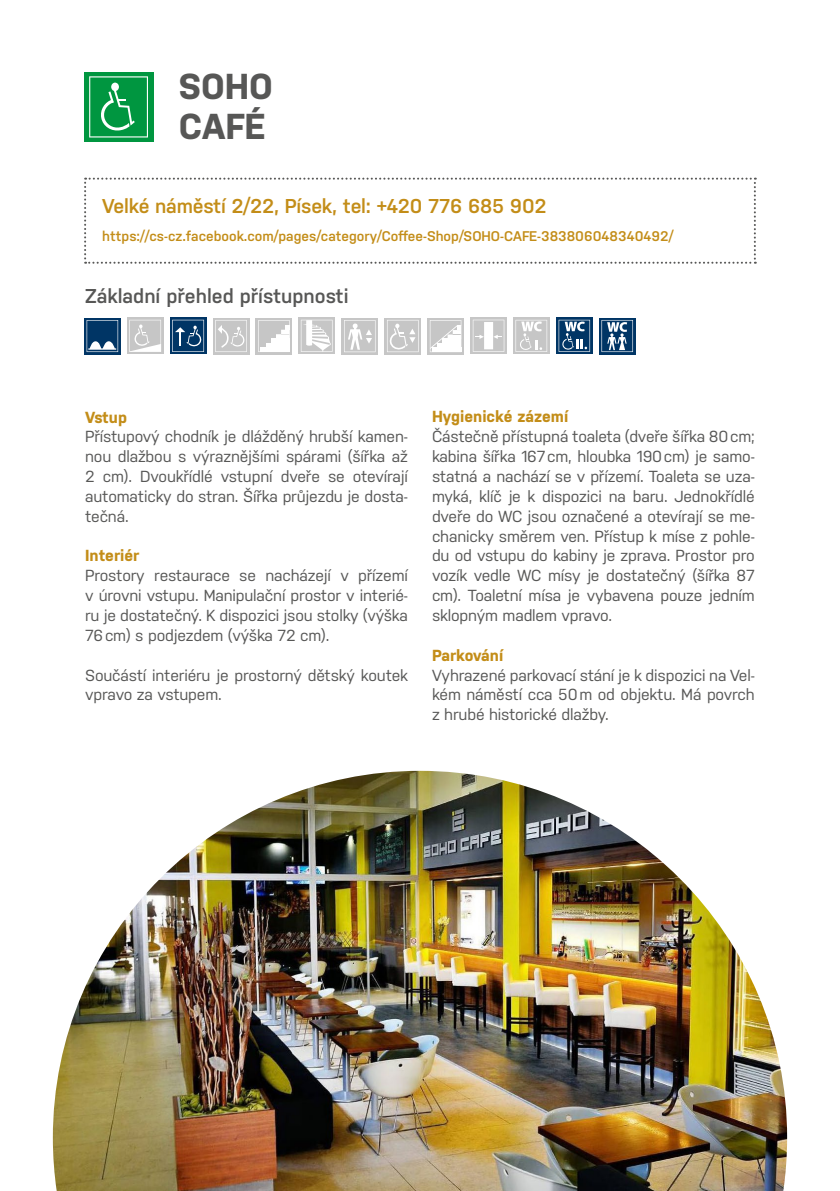
<style>
.page{position:relative;width:840px;height:1191px;background:#fff}
.page>*{position:absolute;margin:0;border:0;box-sizing:border-box;transform-origin:0 0}
.t1{font:700 36px/40px "Nudista";color:#575756}
.t2{font:600 20px "Nudista";letter-spacing:-.01em;color:#c38d18}
.t3{font:600 20px "Nudista";color:#575756}
.t4{font:16px/19.8px "Nudista";letter-spacing:-.01em;color:#575756;text-align:justify}
.t5{font:700 16px "Nudista";color:#c38d18}
.t6{font:600 14px "Nudista";color:#c38d18}
</style>
<div class="page">
<svg style="left:84px;top:178px;width:671px;height:86px"></svg>
<svg style="left:84px;top:318px;width:37px;height:36px"></svg>
<svg style="left:87px;top:320px;width:31px;height:32px"></svg>
<div style="left:212px;top:318px;width:37px;height:36px;background:#c6c6c6"></div>
<svg style="left:215px;top:320px;width:32px;height:32px"></svg>
<svg style="left:255px;top:318px;width:37px;height:36px"></svg>
<svg style="left:258px;top:320px;width:31px;height:32px"></svg>
<svg style="left:384px;top:318px;width:37px;height:36px"></svg>
<svg style="left:387px;top:320px;width:31px;height:32px"></svg>
<svg style="left:427px;top:318px;width:37px;height:36px"></svg>
<svg style="left:599px;top:318px;width:36px;height:36px"></svg>
<svg style="left:298px;top:317px;width:37px;height:37px"></svg>
<svg style="left:300px;top:320px;width:32px;height:32px"></svg>
<svg style="left:341px;top:318px;width:37px;height:36px"></svg>
<svg style="left:344px;top:320px;width:31px;height:32px"></svg>
<img style="left:53px;top:771px;width:733px;height:420px">
<div style="left:127px;top:317px;width:36px;height:37px;background:#c6c6c6"></div>
<svg style="left:129px;top:320px;width:32px;height:32px"></svg>
<svg style="left:170px;top:317px;width:36px;height:37px"></svg>
<div style="left:470px;top:317px;width:36px;height:37px;background:linear-gradient(to right,#d4d4d4,#d9d9d9)"></div>
<svg style="left:472px;top:320px;width:32px;height:32px"></svg>
<div style="left:512px;top:317px;width:37px;height:37px;background:#c6c6c6"></div>
<svg style="left:515px;top:320px;width:32px;height:32px"></svg>
<svg style="left:556px;top:317px;width:36px;height:37px"></svg>
<svg style="left:558px;top:320px;width:31px;height:32px"></svg>
<div style="left:84px;top:72px;width:69px;height:69px;background:#009640"></div>
<svg style="left:89px;top:76px;width:59px;height:61px"></svg>
<h1 class="t1" style="left:179px;top:63px;width:96px">SOHO<br>CAFÉ</h1>
<p class="t2" style="left:102px;top:192px;width:445px">Velké náměstí 2/22, Písek, tel: +420 776 685 902</p>
<p class="t6" style="left:102px;top:226px;width:572px">https://cs-cz.facebook.com/pages/category/Coffee-Shop/SOHO-CAFE-383806048340492/</p>
<p class="t3" style="left:85px;top:281px;width:265px">Základní přehled přístupnosti</p>
<p class="t5" style="left:85px;top:405px;width:43px">Vstup</p>
<p class="t4" style="left:85px;top:425px;width:324px">Přístupový chodník je dlážděný hrubší kamen&shy;nou dlažbou s výraznějšími spárami (šířka až 2 cm). Dvoukřídlé vstupní dveře se otevírají automaticky do stran. Šířka průjezdu je dosta&shy;tečná.</p>
<p class="t5" style="left:85px;top:544px;width:55px">Interiér</p>
<p class="t4" style="left:85px;top:564px;width:324px">Prostory restaurace se nacházejí v přízemí v úrovni vstupu. Manipulační prostor v interié&shy;ru je dostatečný. K dispozici jsou stolky (výška 76cm) s podjezdem (výška 72 cm).</p>
<p class="t4" style="left:85px;top:663px;width:324px">Součástí interiéru je prostorný dětský koutek vpravo za vstupem.</p>
<p class="t5" style="left:432px;top:405px;width:138px">Hygienické zázemí</p>
<p class="t4" style="left:432px;top:425px;width:324px">Částečně přístupná toaleta (dveře šířka 80cm; kabina šířka 167cm, hloubka 190cm) je samo&shy;statná a nachází se v přízemí. Toaleta se uza&shy;myká, klíč je k dispozici na baru. Jednokřídlé dveře do WC jsou označené a otevírají se me&shy;chanicky směrem ven. Přístup k míse z pohle&shy;du od vstupu do kabiny je zprava. Prostor pro vozík vedle WC mísy je dostatečný (šířka 87 cm). Toaletní mísa je vybavena pouze jedním sklopným madlem vpravo.</p>
<p class="t5" style="left:432px;top:643px;width:73px">Parkování</p>
<p class="t4" style="left:432px;top:663px;width:324px">Vyhrazené parkovací stání je k dispozici na Vel&shy;kém náměstí cca 50m od objektu. Má povrch z hrubé historické dlažby.</p>
</div>
